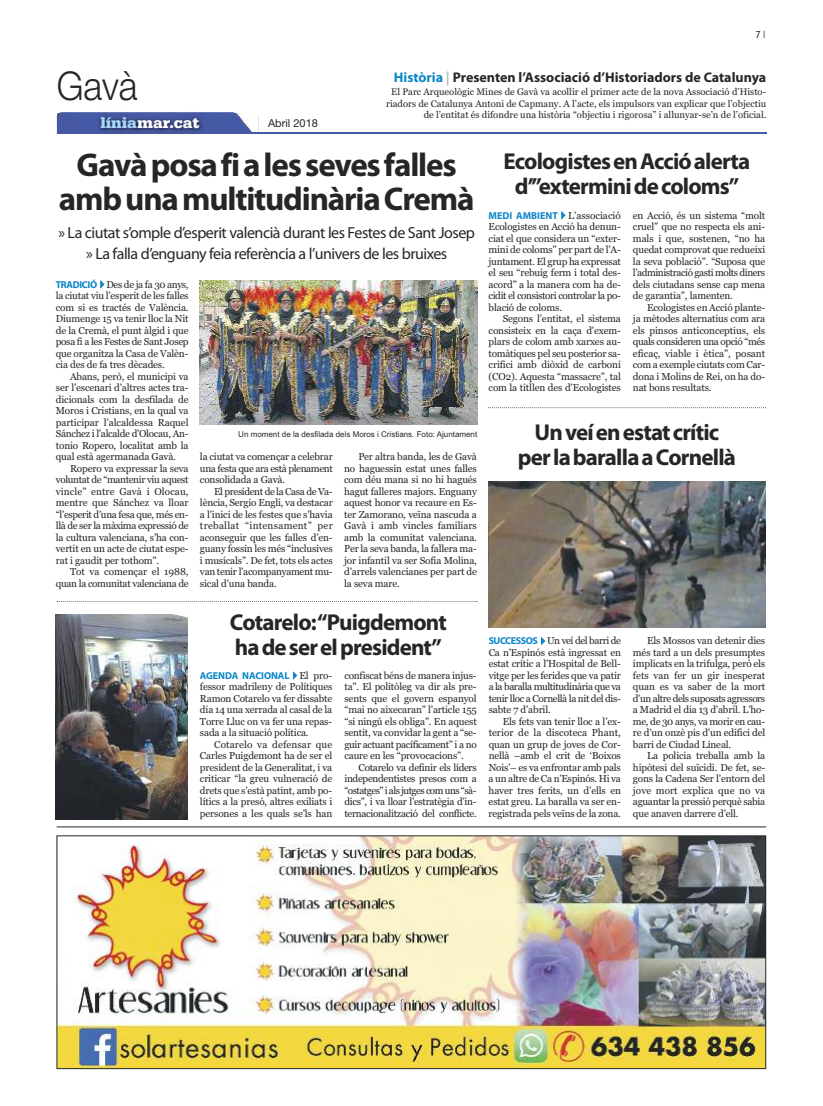
<style>
.page{position:relative;width:823px;height:1106px;background:#fff}
.page>*{position:absolute;margin:0;border:0;box-sizing:border-box;transform-origin:0 0}
.t1{font:300 39.6px "Helvetica Neue";color:#272627;scale:.91 1}
.t2{font:700 33px/34px "Myriad Pro";letter-spacing:-.035em;color:#272627;text-align:center}
.t3{font:700 23px/25px "Myriad Pro";letter-spacing:-.035em;color:#272627;text-align:center}
.t4{font:16px/21px "Myriad Pro";letter-spacing:-.03em;color:#272627;text-align:center}
.t5{font:900 16px "Serifa";color:#fff}
.t6{font:700 14px "Myriad Pro";color:#272627}
.t7{font:11px "Helvetica Neue";color:#272627}
.t8{font:10px/11.5px "Georgia";letter-spacing:-.015em;color:#272627;text-align:justify}
.t9{font:700 10px "Myriad Pro";letter-spacing:-.005em;color:#0d85c9}
.t10{font:condensed 10px "Helvetica Neue";color:#272627}
.t11{font:9.5px/11.4px "Georgia";color:#272627;text-align:right}
.t12{font:8px "Arial";color:#272627}
.s1{color:#a7d8f7}
.s2{color:#0d85c9}
.s3{color:#b8bbbe}
.s4{font-family:"Myriad Pro";font-weight:700;color:#0d85c9}
.s5{font-family:"Georgia";font-weight:400;color:#272627}
</style>
<div class="page">
<hr style="left:57px;top:132px;width:708px;height:2px;background:#4659a4">
<img style="left:57px;top:112px;width:194px;height:20px">
<hr style="left:57px;top:826px;width:708px;height:1px;background:#272627">
<img style="left:58px;top:837px;width:705px;height:230px">
<div style="left:56px;top:835px;width:709px;height:234px;border:1px solid #272627"></div>
<img style="left:199px;top:280px;width:278px;height:145px">
<svg style="left:488px;top:407px;width:277px;height:1px"></svg>
<img style="left:488px;top:481px;width:276px;height:146px">
<svg style="left:57px;top:601px;width:420px;height:1px"></svg>
<img style="left:56px;top:615px;width:132px;height:204px">
<h1 class="t1" style="left:57px;top:62px;width:90px">Gavà</h1>
<h3 class="t5" style="left:101px;top:117px;width:100px"><span class="s1">línia</span>mar.cat</h3>
<p class="t7" style="left:268px;top:117px;width:51px">Abril 2018</p>
<p class="t10" style="left:755px;top:31px;width:11px">7|</p>
<h3 class="t6" style="left:393px;top:72px;width:374px"><span class="s2">Història</span> <span class="s3">|</span> Presenten l’Associació d’Historiadors de Catalunya</h3>
<p class="t11" style="left:386px;top:86px;width:381px">El Parc Arqueològic Mines de Gavà va acollir el primer acte de la nova Associació d’Histo&shy;riadors de Catalunya Antoni de Capmany. A l’acte, els impulsors van explicar que l’objectiu de l’entitat és difondre una història “objectiu i rigorosa” i allunyar-se’n de l’oficial.</p>
<h2 class="t2" style="left:59px;top:150px;width:417px">Gavàposafialessevesfalles ambunamultitudinàriaCremà</h2>
<h3 class="t4" style="left:58px;top:223px;width:418px">» La ciutat s’omple d’esperit valencià durant les Festes de Sant Josep » La falla d’enguany feia referència a l’univers de les bruixes</h3>
<p class="t8" style="left:56px;top:278px;width:134px"><span class="s4">TRADICIÓ</span><span class="s2">✔</span>Des de ja fa 30 anys, la ciutat viu l’esperit de les falles com si es tractés de València.<br>Diumenge 15 va tenir lloc la Nit de la Cremà, el punt àlgid i que posa fi a les Festes de Sant Josep que organitza la Casa de Valèn&shy;cia des de fa tres dècades.</p>
<p class="t8" style="left:56px;top:370px;width:134px;text-indent:14px">Abans, però, el municipi va ser l’escenari d’altres actes tra&shy;dicionals com la desfilada de Moros i Cristians, en la qual va participar l’alcaldessa Raquel Sánchez i l’alcalde d’Olocau, An&shy;tonio Ropero, localitat amb la qual està agermanada Gavà.</p>
<p class="t8" style="left:56px;top:462px;width:134px;text-indent:14px">Ropero va expressar la seva voluntat de “mantenir viu aquest vincle” entre Gavà i Olocau, mentre que Sánchez va lloar “l’esperit d’una fesa que, més en&shy;llà de ser la màxima expressió de la cultura valenciana, s’ha con&shy;vertit en un acte de ciutat espe&shy;rat i gaudit per tothom”.</p>
<p class="t8" style="left:56px;top:566px;width:134px;text-align:right">Tot va començar el 1988, quan la comunitat valenciana de</p>
<p class="t12" style="left:238px;top:430px;width:240px">Un moment de la desfilada dels Moros i Cristians. Foto: Ajuntament</p>
<p class="t8" style="left:200px;top:451px;width:134px">la ciutat va començar a celebrar una festa que ara està plenament consolidada a Gavà.</p>
<p class="t8" style="left:200px;top:485px;width:134px;text-indent:14px">El president de la Casa de Va&shy;lència, Sergio Engli, va destacar a l’inici de les festes que s’havia treballat “intensament” per aconseguir que les falles d’en&shy;guany fossin les més “inclusives i musicals”. De fet, tots els actes van tenir l’acompanyament mu&shy;sical d’una banda.</p>
<p class="t8" style="left:344px;top:451px;width:134px;text-indent:14px">Per altra banda, les de Gavà no haguessin estat unes falles com déu mana si no hi hagués hagut falleres majors. Enguany aquest honor va recaure en Es&shy;ter Zamorano, veïna nascuda a Gavà i amb vincles familiars amb la comunitat valenciana.<br>Per la seva banda, la fallera ma&shy;jor infantil va ser Sofia Molina, d’arrels valencianes per part de la seva mare.</p>
<h3 class="t3" style="left:230px;top:612px;width:218px;text-align:left">Cotarelo:“Puigdemont hadeserelpresident”</h3>
<p class="t9" style="left:200px;top:671px;width:134px">AGENDA NACIONAL✔<span class="s5">El pro-</span></p>
<p class="t8" style="left:200px;top:681px;width:134px">fessor madrileny de Polítiques Ramon Cotarelo va fer dissabte dia 14 una xerrada al casal de la Torre Lluc on va fer una repas&shy;sada a la situació política.</p>
<p class="t8" style="left:200px;top:738px;width:134px;text-indent:14px">Cotarelo va defensar que Carles Puigdemont ha de ser el president de la Generalitat, i va criticar “la greu vulneració de drets que s’està patint, amb po&shy;lítics a la presó, altres exiliats i persones a les quals se’ls han</p>
<p class="t8" style="left:344px;top:669px;width:134px">confiscat béns de manera injus&shy;ta”. El politòleg va dir als pre&shy;sents que el govern espanyol “mai no aixecaran” l’article 155 “si ningú els obliga”. En aquest sentit, va convidar la gent a “se&shy;guir actuant pacíficament” i a no caure en les “provocacions”.</p>
<p class="t8" style="left:344px;top:761px;width:134px;text-indent:14px">Cotarelo va definir els líders independentistes presos com a “ostatges” i als jutges com uns “sà&shy;dics”, i va lloar l’estratègia d’in&shy;ternacionalització del conflicte.</p>
<h3 class="t3" style="left:503px;top:150px;width:248px">EcologistesenAccióalerta d’”exterminidecoloms”</h3>
<p class="t8" style="left:488px;top:209px;width:134px"><span class="s4">MEDI AMBIENT</span><span class="s2">✔</span>L’associació Ecologistes en Acció ha denun&shy;ciat el que considera un “exter&shy;mini de coloms” per part de l’A&shy;juntament. El grup ha expressat el seu “rebuig ferm i total des&shy;acord” a la manera com ha de&shy;cidit el consistori controlar la po&shy;blació de coloms.</p>
<p class="t8" style="left:488px;top:313px;width:134px;text-indent:14px">Segons l’entitat, el sistema consisteix en la caça d’exem&shy;plars de colom amb xarxes au&shy;tomàtiques pel seu posterior sa&shy;crifici amb diòxid de carboni (CO2). Aquesta “massacre”, tal com la titllen des d’Ecologistes</p>
<p class="t8" style="left:632px;top:209px;width:134px">en Acció, és un sistema “molt cruel” que no respecta els ani&shy;mals i que, sostenen, “no ha quedat comprovat que redueixi la seva població”. “Suposa que l’administració gasti molts diners dels ciutadans sense cap mena de garantia”, lamenten.</p>
<p class="t8" style="left:632px;top:301px;width:134px;text-indent:14px">Ecologistes en Acció plante&shy;ja mètodes alternatius com ara els pinsos anticonceptius, els quals consideren una opció “més eficaç, viable i ètica”, posant com a exemple ciutats com Car&shy;dona i Molins de Rei, on ha do&shy;nat bons resultats.</p>
<h3 class="t3" style="left:517px;top:421px;width:219px">Unveíenestatcrític perlabarallaaCornellà</h3>
<p class="t8" style="left:488px;top:635px;width:134px"><span class="s4">SUCCESSOS</span><span class="s2">✔</span>Un veí del barri de Ca n’Espinós està ingressat en estat crític a l’Hospital de Bell&shy;vitge per les ferides que va patir a la baralla multitudinària que va tenir lloc a Cornellà la nit del dis&shy;sabte 7 d’abril.</p>
<p class="t8" style="left:488px;top:715px;width:134px;text-indent:14px">Els fets van tenir lloc a l’ex&shy;terior de la discoteca Phant, quan un grup de joves de Cor&shy;nellà –amb el crit de ‘Boixos Nois’– es va enfrontar amb pals a un altre de Ca n’Espinós. Hi va haver tres ferits, un d’ells en estat greu. La baralla va ser en&shy;registrada pels veïns de la zona.</p>
<p class="t8" style="left:632px;top:635px;width:134px;text-indent:14px">Els Mossos van detenir dies més tard a un dels presumptes implicats en la trifulga, però els fets van fer un gir inesperat quan es va saber de la mort d’un altre dels suposats agressors a Madrid el dia 13 d’abril. L’ho&shy;me, de 30 anys, va morir en cau&shy;re d’un onzè pis d’un edifici del barri de Ciudad Lineal.</p>
<p class="t8" style="left:632px;top:750px;width:134px;text-indent:14px">La policia treballa amb la hipòtesi del suïcidi. De fet, se&shy;gons la Cadena Ser l’entorn del jove mort explica que no va aguantar la pressió perquè sabia que anaven darrere d’ell.</p>
</div>
